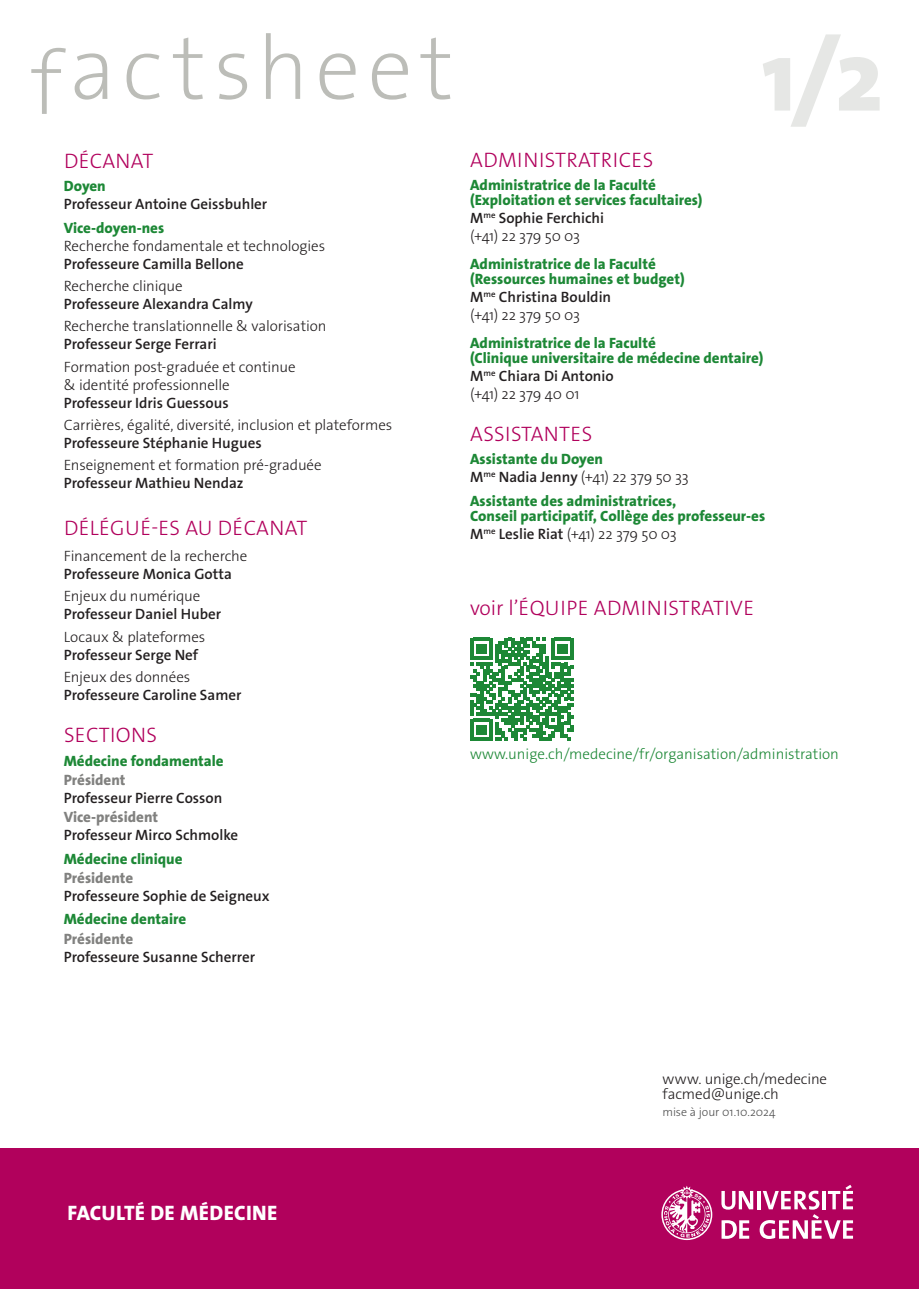
<style>
.page{position:relative;width:919px;height:1289px;background:#fff}
.page>*{position:absolute;margin:0;border:0;box-sizing:border-box;transform-origin:0 0}
.t1{font:800 100.5px "The Sans Os F";color:#e6e7e5}
.t2{font:200 90px "The Sans Os F";letter-spacing:.08em;color:#bcbdb8}
.t3{font:300 21px "The Sans Os F";letter-spacing:.02em;color:#b1015c}
.t4{font:800 21px "The Sans Os F";letter-spacing:.015em;color:#fff}
.fonction{font:800 15px/15px "The Sans Os F";color:#1d8836}
.nom{font:300 15px/18px "The Sans Os F";letter-spacing:-.01em;color:#231f20}
.nom-2{font:600 15px/18px "The Sans Os F";color:#231f20}
.fonction-2{font:300 15px/18px "The Sans Os F";letter-spacing:-.01em;color:#231f20}
.fonction-3{font:600 15px/18px "The Sans Os F";color:#231f20}
.nom-3{font:300 15px "The Sans Os F";color:#1d8836}
.sous-fonction{font:800 15px "The Sans Os F";color:#81817f}
.travail{font:300 15px "The Sans Os F";letter-spacing:-.01em;color:#231f20}
.t5{font:300 12px "The Sans Os F";color:#505050}
.s1{font-weight:600}
.s2{font-weight:300}
.s3{font-weight:600;color:#231f20}
.s4{font-weight:300;color:#231f20}
</style>
<div class="page">
<div style="left:0;top:1148px;width:918px;height:140px;background:#b1015c"></div>
<svg style="left:661px;top:1185px;width:51px;height:54px"></svg>
<svg style="left:721px;top:1191px;width:32px;height:18px"></svg>
<hr style="left:757px;top:1190px;width:3px;height:19px;background:#fff">
<svg style="left:721px;top:1220px;width:28px;height:18px"></svg>
<svg style="left:759px;top:1184px;width:94px;height:54px"></svg>
<svg style="left:470px;top:638px;width:103px;height:102px"></svg>
<h2 class="t2" style="left:31px;top:11px;width:424px">factsheet</h2>
<h1 class="t1" style="left:761px;top:12px;width:123px">1/2</h1>
<p class="t3" style="left:64px;top:147px;width:91px">DÉCANAT</p>
<p class="fonction" style="left:64px;top:179px;width:43px">Doyen</p>
<p class="nom-2" style="left:64px;top:195px;width:205px">Professeur Antoine Geissbuhler</p>
<p class="fonction" style="left:64px;top:220px;width:102px">Vice-doyen-nes</p>
<p class="nom" style="left:64px;top:237px;width:263px">Recherche fondamentale et technologies<br><span class="s1">Professeure Camilla Bellone</span></p>
<p class="nom-2" style="left:64px;top:277px;width:190px"><span class="s2">Recherche clinique<br></span>Professeure Alexandra Calmy</p>
<p class="nom" style="left:64px;top:317px;width:264px">Recherche translationnelle &amp; valorisation<br><span class="s1">Professeur Serge Ferrari</span></p>
<p class="nom" style="left:64px;top:357px;width:233px">Formation post-graduée et continue &amp; identité professionnelle<br><span class="s1">Professeur Idris Guessous</span></p>
<p class="nom" style="left:64px;top:416px;width:330px">Carrières, égalité, diversité, inclusion et plateformes<br><span class="s1">Professeure Stéphanie Hugues</span></p>
<p class="nom" style="left:64px;top:456px;width:259px">Enseignement et formation pré-graduée<br><span class="s1">Professeur Mathieu Nendaz</span></p>
<p class="t3" style="left:64px;top:514px;width:245px">DÉLÉGUÉ-ES AU DÉCANAT</p>
<p class="fonction-2" style="left:64px;top:547px;width:185px">Financement de la recherche<br><span class="s1">Professeure Monica Gotta</span></p>
<p class="fonction-3" style="left:64px;top:587px;width:159px"><span class="s2">Enjeux du numérique<br></span>Professeur Daniel Huber</p>
<p class="fonction-2" style="left:64px;top:627px;width:143px">Locaux &amp; plateformes<br><span class="s1">Professeur Serge Nef</span></p>
<p class="fonction-3" style="left:64px;top:668px;width:179px"><span class="s2">Enjeux des données<br></span>Professeure Caroline Samer</p>
<p class="t3" style="left:64px;top:721px;width:95px">SECTIONS</p>
<p class="fonction" style="left:64px;top:753px;width:161px">Médecine fondamentale</p>
<p class="sous-fonction" style="left:64px;top:770px;width:63px">Président</p>
<p class="nom-2" style="left:64px;top:789px;width:160px">Professeur Pierre Cosson</p>
<p class="sous-fonction" style="left:64px;top:807px;width:96px">Vice-président</p>
<p class="nom-2" style="left:64px;top:826px;width:176px">Professeur Mirco Schmolke</p>
<p class="fonction" style="left:64px;top:851px;width:120px">Médecine clinique</p>
<p class="sous-fonction" style="left:64px;top:868px;width:71px">Présidente</p>
<p class="nom-2" style="left:64px;top:887px;width:207px">Professeure Sophie de Seigneux</p>
<p class="fonction" style="left:64px;top:912px;width:124px">Médecine dentaire</p>
<p class="sous-fonction" style="left:64px;top:929px;width:71px">Présidente</p>
<p class="nom-2" style="left:64px;top:947px;width:193px">Professeure Susanne Scherrer</p>
<p class="t4" style="left:67px;top:1199px;width:211px">FACULTÉ DE MÉDECINE</p>
<p class="t3" style="left:470px;top:146px;width:184px">ADMINISTRATRICES</p>
<p class="fonction" style="left:470px;top:178px;width:234px">Administratrice de la Faculté (Exploitation et services facultaires)</p>
<p class="nom-2" style="left:470px;top:209px;width:135px">M<sup>me</sup> Sophie Ferchichi</p>
<p class="travail" style="left:470px;top:226px;width:112px">(+41) 22 379 50 03</p>
<p class="fonction" style="left:470px;top:256px;width:216px">Administratrice de la Faculté (Ressources humaines et budget)</p>
<p class="nom-2" style="left:470px;top:288px;width:143px">M<sup>me</sup> Christina Bouldin</p>
<p class="travail" style="left:470px;top:305px;width:112px">(+41) 22 379 50 03</p>
<p class="fonction" style="left:470px;top:335px;width:295px">Administratrice de la Faculté<br>(Clinique universitaire de médecine dentaire)</p>
<p class="nom-2" style="left:470px;top:367px;width:145px">M<sup>me</sup> Chiara Di Antonio</p>
<p class="travail" style="left:470px;top:384px;width:111px">(+41) 22 379 40 01</p>
<p class="t3" style="left:470px;top:420px;width:123px">ASSISTANTES</p>
<p class="fonction" style="left:470px;top:450px;width:220px;line-height:18px">Assistante du Doyen<br><span class="s3">M</span><sup>me</sup> <span class="s3">Nadia Jenny</span> <span class="s4">(+41) 22 379 50 33</span></p>
<p class="fonction" style="left:470px;top:493px;width:296px">Assistante des administratrices,<br>Conseil participatif, Collège des professeur-es</p>
<p class="fonction-2" style="left:470px;top:525px;width:208px"><span class="s1">M</span><sup>me</sup> <span class="s1">Leslie Riat</span> (+41) 22 379 50 03</p>
<p class="t3" style="left:470px;top:594px;width:285px">voir l’ÉQUIPE ADMINISTRATIVE</p>
<p class="nom-3" style="left:470px;top:744px;width:370px">www.unige.ch/medecine/fr/organisation/administration</p>
<p class="nom" style="left:662px;top:1070px;width:166px">www. unige.ch/medecine</p>
<p class="nom" style="left:662px;top:1084px;width:118px">facmed@unige.ch</p>
<p class="t5" style="left:662px;top:1104px;width:115px">mise à jour 01.10.2024</p>
</div>
